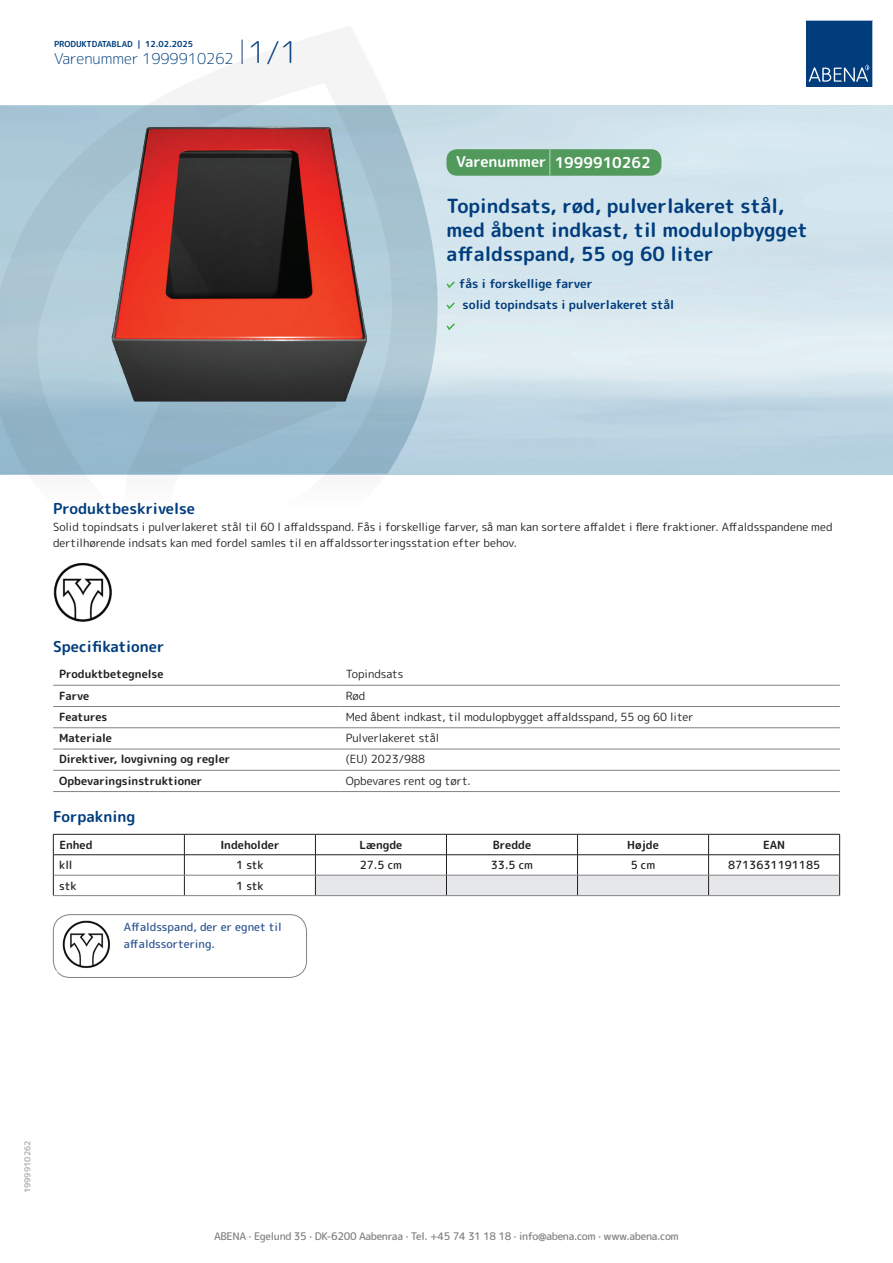
<style>
.page{position:relative;width:893px;height:1263px;background:#fff}
.page>*{position:absolute;margin:0;border:0;box-sizing:border-box;transform-origin:0 0}
.t1{font:700 19.5px/24px "Rounded Mplus 1 c";color:#013d7d}
.t2{font:700 15px "Rounded Mplus 1 c";color:#013d7d}
.t3{font:300 15px "Rounded Mplus 1 c";color:#013d7d}
.t4{font:700 15px "Rounded Mplus 1 c";color:#fff}
.t5{font:700 12px/21px "Rounded Mplus 1 c";color:#013d7d}
.t6{font:11.25px/16.5px "Rounded Mplus 1 c";color:#231f20}
.t7{font:700 11.25px "Rounded Mplus 1 c";color:#231f20}
.t8{font:500 11.25px/16.5px "Rounded Mplus 1 c";color:#305691}
.t9{font:500 11.25px "Rounded Mplus 1 c";color:#231f20}
.t10{font:500 10.5px "Rounded Mplus 1 c";letter-spacing:-.03em;color:#808285}
.t11{font:700 10.5px "Rounded Mplus 1 c";color:#fff}
.t12{font:700 8.25px "Rounded Mplus 1 c";color:#013d7d}
.t13{font:700 8.25px "Rounded Mplus 1 c";color:#b2b3b7}
.s1{font-size:30px}
.s2{font-size:25.5px}
</style>
<div class="page">
<svg style="left:0;top:26px;width:439px;height:449px"></svg>
<svg style="left:0;top:106px;width:438px;height:368px"></svg>
<svg style="left:242px;top:40px;width:1px;height:24px"></svg>
<svg style="left:806px;top:20px;width:67px;height:67px"></svg>
<img style="left:112px;top:127px;width:254px;height:275px">
<img style="left:53px;top:563px;width:59px;height:59px">
<hr style="left:53px;top:685px;width:287px;height:1px;background:#808285">
<hr style="left:340px;top:685px;width:500px;height:1px;background:#808285">
<hr style="left:53px;top:706px;width:287px;height:1px;background:#808285">
<hr style="left:340px;top:706px;width:500px;height:1px;background:#808285">
<hr style="left:53px;top:727px;width:287px;height:1px;background:#808285">
<hr style="left:340px;top:727px;width:500px;height:1px;background:#808285">
<hr style="left:53px;top:749px;width:287px;height:1px;background:#808285">
<hr style="left:340px;top:749px;width:500px;height:1px;background:#808285">
<hr style="left:53px;top:770px;width:287px;height:1px;background:#808285">
<hr style="left:340px;top:770px;width:500px;height:1px;background:#808285">
<hr style="left:53px;top:791px;width:287px;height:1px;background:#808285">
<hr style="left:340px;top:791px;width:500px;height:1px;background:#808285">
<hr style="left:53px;top:834px;width:131px;height:1px;background:#231f20">
<hr style="left:184px;top:834px;width:131px;height:1px;background:#231f20">
<hr style="left:53px;top:854px;width:131px;height:1px;background:#231f20">
<hr style="left:184px;top:854px;width:131px;height:1px;background:#231f20">
<svg style="left:53px;top:834px;width:1px;height:61px"></svg>
<svg style="left:184px;top:834px;width:1px;height:61px"></svg>
<svg style="left:315px;top:834px;width:525px;height:61px"></svg>
<hr style="left:54px;top:875px;width:130px;height:1px;background:#808285">
<hr style="left:184px;top:875px;width:131px;height:1px;background:#808285">
<hr style="left:315px;top:875px;width:131px;height:1px;background:#808285">
<hr style="left:446px;top:875px;width:131px;height:1px;background:#808285">
<hr style="left:577px;top:875px;width:132px;height:1px;background:#808285">
<hr style="left:709px;top:875px;width:130px;height:1px;background:#808285">
<hr style="left:53px;top:895px;width:131px;height:1px;background:#808285">
<hr style="left:184px;top:895px;width:131px;height:1px;background:#808285">
<hr style="left:315px;top:895px;width:131px;height:1px;background:#808285">
<hr style="left:446px;top:895px;width:131px;height:1px;background:#808285">
<hr style="left:577px;top:895px;width:132px;height:1px;background:#808285">
<hr style="left:709px;top:895px;width:131px;height:1px;background:#808285">
<img style="left:63px;top:921px;width:47px;height:47px">
<div style="left:53px;top:914px;width:254px;height:64px;border:1px solid #808285;border-radius:17px"></div>
<svg style="left:446px;top:281px;width:9px;height:7px"></svg>
<svg style="left:446px;top:302px;width:9px;height:7px"></svg>
<svg style="left:446px;top:323px;width:9px;height:7px"></svg>
<div style="left:446px;top:149px;width:215px;height:27px;background:#52995c;border-radius:10px"></div>
<p class="t12" style="left:54px;top:38px;width:141px">PRODUKTDATABLAD | 12.02.2025</p>
<h2 class="t3" style="left:54px;top:48px;width:246px">Varenummer 1999910262 <span class="s1">1/1</span></h2>
<h2 class="t4" style="left:456px;top:152px;width:196px">Varenummer <span class="s2">|</span> 1999910262</h2>
<h1 class="t1" style="left:446px;top:194px;width:363px">Topindsats, rød, pulverlakeret stål, med åbent indkast, til modulopbygget affaldsspand, 55 og 60 liter</h1>
<p class="t5" style="left:459px;top:273px;width:217px">fås i forskellige farver<br>solid topindsats i pulverlakeret stål</p>
<h2 class="t2" style="left:53px;top:498px;width:143px">Produktbeskrivelse</h2>
<p class="t6" style="left:53px;top:518px;width:781px">Solid topindsats i pulverlakeret stål til 60 l affaldsspand. Fås i forskellige farver, så man kan sortere affaldet i flere fraktioner. Affaldsspandene med dertilhørende indsats kan med fordel samles til en affaldssorteringsstation efter behov.</p>
<h2 class="t2" style="left:53px;top:635px;width:113px">Specifikationer</h2>
<p class="t7" style="left:59px;top:666px;width:106px">Produktbetegnelse</p>
<p class="t6" style="left:346px;top:666px;width:59px">Topindsats</p>
<p class="t7" style="left:59px;top:688px;width:32px">Farve</p>
<p class="t6" style="left:346px;top:687px;width:21px">Rød</p>
<p class="t7" style="left:59px;top:709px;width:50px">Features</p>
<p class="t6" style="left:346px;top:708px;width:349px">Med åbent indkast, til modulopbygget affaldsspand, 55 og 60 liter</p>
<p class="t7" style="left:59px;top:730px;width:54px">Materiale</p>
<p class="t6" style="left:346px;top:730px;width:95px">Pulverlakeret stål</p>
<p class="t7" style="left:59px;top:751px;width:173px">Direktiver, lovgivning og regler</p>
<p class="t6" style="left:346px;top:751px;width:81px">(EU) 2023/988</p>
<p class="t7" style="left:59px;top:773px;width:145px">Opbevaringsinstruktioner</p>
<p class="t6" style="left:346px;top:772px;width:127px">Opbevares rent og tørt.</p>
<h2 class="t2" style="left:53px;top:806px;width:84px">Forpakning</h2>
<p class="t7" style="left:59px;top:837px;width:35px">Enhed</p>
<p class="t7" style="left:220px;top:837px;width:61px">Indeholder</p>
<p class="t7" style="left:359px;top:837px;width:44px">Længde</p>
<p class="t7" style="left:493px;top:837px;width:40px">Bredde</p>
<p class="t7" style="left:627px;top:837px;width:33px">Højde</p>
<p class="t7" style="left:763px;top:837px;width:24px">EAN</p>
<p class="t9" style="left:59px;top:857px;width:15px">kll</p>
<p class="t9" style="left:236px;top:857px;width:29px">1 stk</p>
<p class="t9" style="left:360px;top:857px;width:44px">27.5 cm</p>
<p class="t9" style="left:491px;top:857px;width:44px">33.5 cm</p>
<p class="t9" style="left:631px;top:857px;width:26px">5 cm</p>
<p class="t9" style="left:728px;top:857px;width:94px">8713631191185</p>
<p class="t9" style="left:59px;top:877px;width:19px">stk</p>
<p class="t9" style="left:236px;top:877px;width:29px">1 stk</p>
<p class="t8" style="left:124px;top:919px;width:159px">Affaldsspand, der er egnet til affaldssortering.</p>
<p class="t11" style="left:53px;top:966px;width:7px">*</p>
<p class="t13" style="left:22px;top:1193px;width:54px;rotate:-90deg">1999910262</p>
<p class="t10" style="left:214px;top:1229px;width:466px">ABENA · Egelund 35 · DK-6200 Aabenraa · Tel. +45 74 31 18 18 · info@abena.com · www.abena.com</p>
</div>
